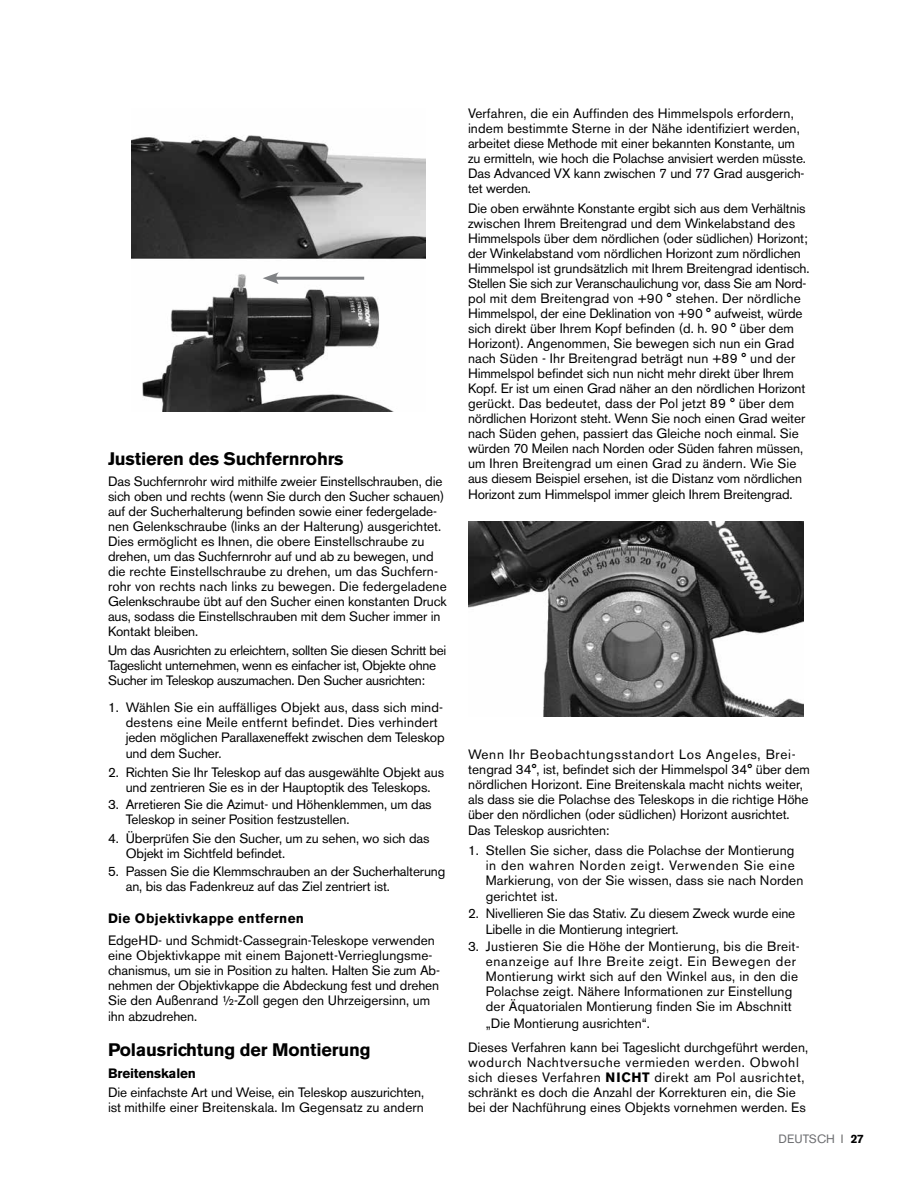
<style>
.page{position:relative;width:918px;height:1188px;background:#fff}
.page>*{position:absolute;margin:0;border:0;box-sizing:border-box;transform-origin:0 0}
.t1{font:700 18px "Akzidenz Grotesk BE";letter-spacing:-.01em;color:#000}
.t2{font:13.5px/15px "Akzidenz Grotesk BE";letter-spacing:-.01em;color:#000}
.t3{font:13.5px/15.5px "Akzidenz Grotesk BE";letter-spacing:.01em;color:#000}
.t4{font:700 13.5px "Akzidenz Grotesk BE";letter-spacing:.03em;color:#000}
.t5{font:700 13.5px "Akzidenz Grotesk BE";letter-spacing:-.01em;color:#000}
.t6{font:12px "Akzidenz Grotesk BE";letter-spacing:.01em;color:#6d6e71}
.s1{font-weight:700}
.s2{font-weight:300;font-stretch:condensed;color:#000}
.s3{font-weight:700;color:#000}
</style>
<div class="page">
<img style="left:132px;top:135px;width:293px;height:277px">
<img style="left:468px;top:522px;width:336px;height:195px">
<hr style="left:273px;top:277px;width:91px;height:3px;background:#808285">
<svg style="left:263px;top:272px;width:16px;height:12px"></svg>
<h1 class="t1" style="left:108px;top:448px;width:237px">Justieren des Suchfernrohrs</h1>
<p class="t2" style="left:108px;top:474px;width:340px">Das Suchfernrohr wird mithilfe zweier Einstellschrauben, die sich oben und rechts (wenn Sie durch den Sucher schauen) auf der Sucherhalterung befinden sowie einer federgelade&shy;nen Gelenkschraube (links an der Halterung) ausgerichtet.<br>Dies ermöglicht es Ihnen, die obere Einstellschraube zu drehen, um das Suchfernrohr auf und ab zu bewegen, und die rechte Einstellschraube zu drehen, um das Suchfern&shy;rohr von rechts nach links zu bewegen. Die federgeladene Gelenkschraube übt auf den Sucher einen konstanten Druck aus, sodass die Einstellschrauben mit dem Sucher immer in Kontakt bleiben.</p>
<p class="t2" style="left:108px;top:643px;width:340px">Um das Ausrichten zu erleichtern, sollten Sie diesen Schritt bei<br>Tageslicht unternehmen, wenn es einfacher ist, Objekte ohne<br>Sucher im Teleskop auszumachen. Den Sucher ausrichten:</p>
<p class="t3" style="left:126px;top:699px;width:320px;text-indent:-18px">1. Wählen Sie ein auffälliges Objekt aus, dass sich mind&shy;destens eine Meile entfernt befindet. Dies verhindert jeden möglichen Parallaxeneffekt zwischen dem Teleskop und dem Sucher.</p>
<p class="t2" style="left:108px;top:764px;width:338px;text-align:center">2. Richten Sie Ihr Teleskop auf das ausgewählte Objekt aus und zentrieren Sie es in der Hauptoptik des Teleskops.</p>
<p class="t2" style="left:126px;top:797px;width:308px;text-indent:-18px">3. Arretieren Sie die Azimut- und Höhenklemmen, um das<br>Teleskop in seiner Position festzustellen.</p>
<p class="t2" style="left:126px;top:830px;width:305px;text-indent:-18px">4. Überprüfen Sie den Sucher, um zu sehen, wo sich das<br>Objekt im Sichtfeld befindet.</p>
<p class="t2" style="left:126px;top:864px;width:321px;text-indent:-18px">5. Passen Sie die Klemmschrauben an der Sucherhalterung an, bis das Fadenkreuz auf das Ziel zentriert ist.</p>
<p class="t4" style="left:108px;top:910px;width:198px">Die Objektivkappe entfernen</p>
<p class="t2" style="left:108px;top:932px;width:333px">EdgeHD- und Schmidt-Cassegrain-Teleskope verwenden eine Objektivkappe mit einem Bajonett-Verrieglungsme&shy;chanismus, um sie in Position zu halten. Halten Sie zum Ab&shy;nehmen der Objektivkappe die Abdeckung fest und drehen Sie den Außenrand ½-Zoll gegen den Uhrzeigersinn, um ihn abzudrehen.</p>
<h1 class="t1" style="left:108px;top:1039px;width:264px">Polausrichtung der Montierung</h1>
<p class="t5" style="left:108px;top:1066px;width:90px">Breitenskalen</p>
<p class="t2" style="left:108px;top:1085px;width:318px">Die einfachste Art und Weise, ein Teleskop auszurichten, ist mithilfe einer Breitenskala. Im Gegensatz zu andern</p>
<p class="t2" style="left:468px;top:106px;width:338px">Verfahren, die ein Auffinden des Himmelspols erfordern, indem bestimmte Sterne in der Nähe identifiziert werden, arbeitet diese Methode mit einer bekannten Konstante, um zu ermitteln, wie hoch die Polachse anvisiert werden müsste.<br>Das Advanced VX kann zwischen 7 und 77 Grad ausgerich&shy;tet werden.</p>
<p class="t2" style="left:468px;top:200px;width:341px">Die oben erwähnte Konstante ergibt sich aus dem Verhältnis zwischen Ihrem Breitengrad und dem Winkelabstand des Himmelspols über dem nördlichen (oder südlichen) Horizont; der Winkelabstand vom nördlichen Horizont zum nördlichen Himmelspol ist grundsätzlich mit Ihrem Breitengrad identisch.<br>Stellen Sie sich zur Veranschaulichung vor, dass Sie am Nord&shy;pol mit dem Breitengrad von +90 ° stehen. Der nördliche Himmelspol, der eine Deklination von +90 ° aufweist, würde sich direkt über Ihrem Kopf befinden (d. h. 90 ° über dem Horizont). Angenommen, Sie bewegen sich nun ein Grad nach Süden - Ihr Breitengrad beträgt nun +89 ° und der Himmelspol befindet sich nun nicht mehr direkt über Ihrem Kopf. Er ist um einen Grad näher an den nördlichen Horizont gerückt. Das bedeutet, dass der Pol jetzt 89 ° über dem nördlichen Horizont steht. Wenn Sie noch einen Grad weiter nach Süden gehen, passiert das Gleiche noch einmal. Sie würden 70 Meilen nach Norden oder Süden fahren müssen, um Ihren Breitengrad um einen Grad zu ändern. Wie Sie aus diesem Beispiel ersehen, ist die Distanz vom nördlichen Horizont zum Himmelspol immer gleich Ihrem Breitengrad.</p>
<p class="t2" style="left:468px;top:747px;width:343px">Wenn Ihr Beobachtungsstandort Los Angeles, Brei&shy;tengrad 34°, ist, befindet sich der Himmelspol 34° über dem nördlichen Horizont. Eine Breitenskala macht nichts weiter, als dass sie die Polachse des Teleskops in die richtige Höhe über den nördlichen (oder südlichen) Horizont ausrichtet.<br>Das Teleskop ausrichten:</p>
<p class="t3" style="left:486px;top:842px;width:319px;text-indent:-18px">1. Stellen Sie sicher, dass die Polachse der Montierung in den wahren Norden zeigt. Verwenden Sie eine Markierung, von der Sie wissen, dass sie nach Norden gerichtet ist.</p>
<p class="t2" style="left:486px;top:905px;width:311px;line-height:16.2px;text-indent:-18px">2. Nivellieren Sie das Stativ. Zu diesem Zweck wurde eine<br>Libelle in die Montierung integriert.</p>
<p class="t3" style="left:486px;top:939px;width:315px;text-indent:-18px">3. Justieren Sie die Höhe der Montierung, bis die Breit&shy;enanzeige auf Ihre Breite zeigt. Ein Bewegen der Montierung wirkt sich auf den Winkel aus, in den die Polachse zeigt. Nähere Informationen zur Einstellung der Äquatorialen Montierung finden Sie im Abschnitt „Die Montierung ausrichten“.</p>
<p class="t3" style="left:468px;top:1040px;width:342px;line-height:15px">Dieses Verfahren kann bei Tageslicht durchgeführt werden, wodurch Nachtversuche vermieden werden. Obwohl sich dieses Verfahren <span class="s1">NICHT</span> direkt am Pol ausrichtet, schränkt es doch die Anzahl der Korrekturen ein, die Sie bei der Nachführung eines Objekts vornehmen werden. Es</p>
<p class="t6" style="left:778px;top:1132px;width:87px">DEUTSCH <span class="s2">I</span> <span class="s3">27</span></p>
</div>
